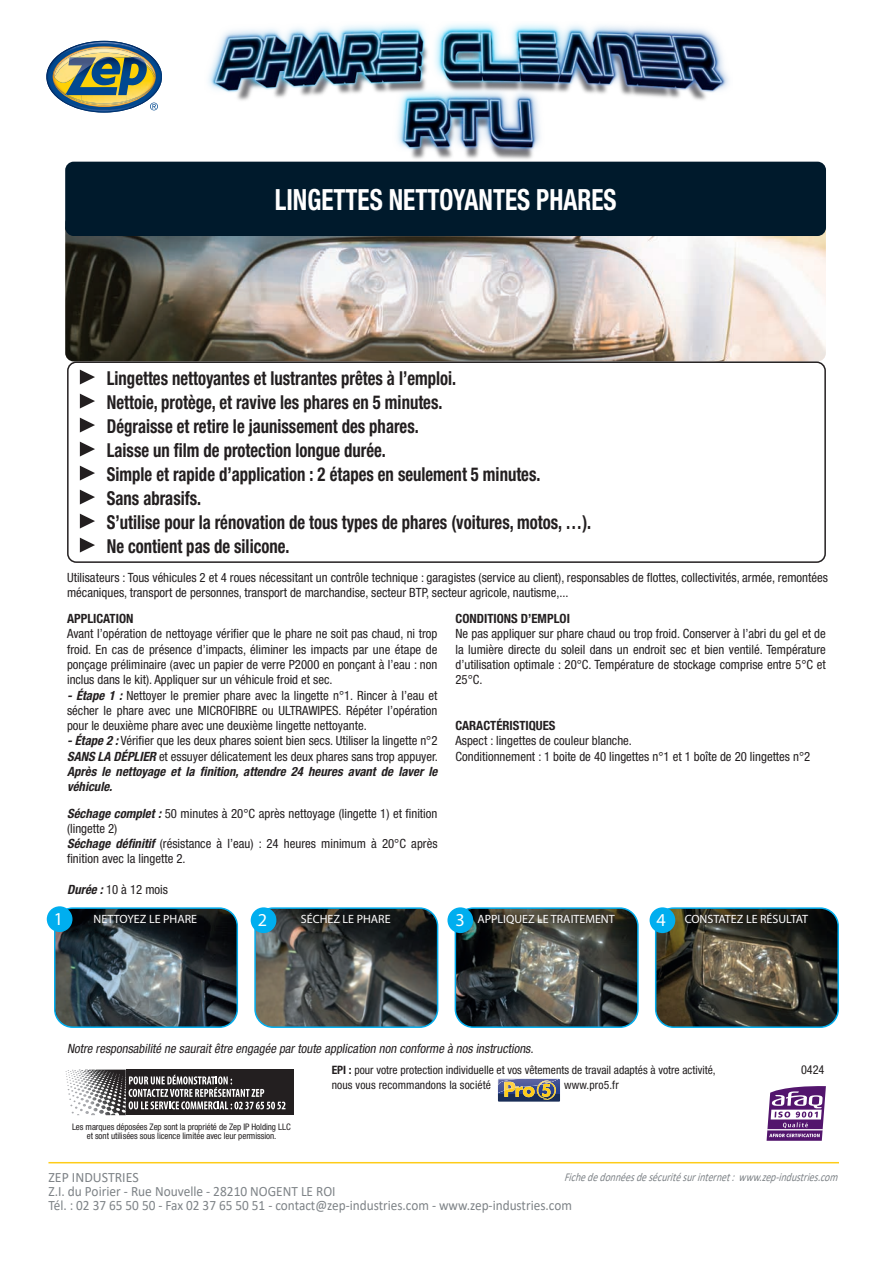
<style>
.page{position:relative;width:893px;height:1263px;background:#fff}
.page>*{position:absolute;margin:0;border:0;box-sizing:border-box;transform-origin:0 0}
.t1{font:700 condensed 29.25px "Helvetica Neue LT Std";color:#fff;scale:.86 1}
.t2{font:700 condensed 19.2px/24px "Helvetica Neue LT Std";color:#231f20;scale:.87 1}
.t3{font:18.15px "Myriad Pro";color:#fff}
.t4{font:14.25px/14.2px "Calibri";color:#7e8387}
.t5{font:condensed 12.75px/15.3px "Helvetica Neue LT Std";color:#231f20;text-align:justify}
.t6{font:italic condensed 12.75px "Helvetica Neue LT Std";color:#231f20}
.t7{font:700 condensed 12.75px "Helvetica Neue LT Std";color:#231f20}
.t8{font:condensed 12.3px "Helvetica Neue LT Std";color:#231f20}
.t9{font:12px "Myriad Pro";color:#fff}
.t10{font:italic 12px "Calibri";color:#7e8387;scale:.82 1}
.t11{font:condensed 11.55px/15px "Helvetica Neue LT Std";color:#231f20}
.t12{font:condensed 9px/9px "Helvetica Neue LT Std";letter-spacing:-.005em;color:#231f20;text-align:center}
.s1{font-weight:700;font-style:italic}
.s2{font-size:18.15px}
.s3{font-weight:700}
</style>
<div class="page">
<hr style="left:48px;top:1162px;width:791px;height:1px;background:#fecc18">
<svg style="left:150px;top:103px;width:8px;height:7px"></svg>
<img style="left:90px;top:41px;width:28px;height:1px">
<img style="left:46px;top:69px;width:2px;height:16px">
<img style="left:161px;top:70px;width:1px;height:13px">
<img style="left:79px;top:108px;width:50px;height:5px">
<img style="left:48px;top:61px;width:4px;height:31px">
<img style="left:80px;top:107px;width:48px;height:4px">
<img style="left:74px;top:42px;width:60px;height:4px">
<img style="left:52px;top:46px;width:104px;height:61px">
<img style="left:54px;top:77px;width:11px;height:6px">
<svg style="left:92px;top:46px;width:12px;height:1px"></svg>
<svg style="left:48px;top:65px;width:7px;height:13px"></svg>
<img style="left:54px;top:48px;width:99px;height:29px">
<img style="left:65px;top:54px;width:96px;height:42px">
<img style="left:257px;top:908px;width:181px;height:119px">
<div style="left:254px;top:907px;width:184px;height:121px;border:2px solid #00aeef;border-radius:18px"></div>
<img style="left:455px;top:910px;width:181px;height:117px">
<div style="left:455px;top:907px;width:184px;height:121px;border:2px solid #00aeef;border-radius:18px"></div>
<img style="left:656px;top:908px;width:182px;height:119px">
<div style="left:655px;top:907px;width:184px;height:121px;border:2px solid #00aeef;border-radius:18px"></div>
<img style="left:55px;top:910px;width:182px;height:117px">
<div style="left:54px;top:907px;width:184px;height:121px;border:2px solid #00aeef;border-radius:18px"></div>
<div style="left:91px;top:911px;width:109px;height:15px;background:#231f20;opacity:.75"></div>
<div style="left:299px;top:909px;width:95px;height:17px;background:#231f20;opacity:.75"></div>
<div style="left:475px;top:911px;width:143px;height:16px;background:#231f20;opacity:.75"></div>
<div style="left:681px;top:909px;width:130px;height:17px;background:#231f20;opacity:.75"></div>
<img style="left:65px;top:230px;width:761px;height:131px">
<div style="left:47px;top:906px;width:25px;height:26px;background:#00aeef;border-radius:50%"></div>
<div style="left:251px;top:907px;width:25px;height:26px;background:#00aeef;border-radius:50%"></div>
<div style="left:447px;top:907px;width:26px;height:26px;background:#00aeef;border-radius:50%"></div>
<div style="left:650px;top:907px;width:25px;height:26px;background:#00aeef;border-radius:50%"></div>
<svg style="left:766px;top:1086px;width:60px;height:55px"></svg>
<hr style="left:767px;top:1129px;width:56px;height:1px;background:#fff">
<div style="left:126px;top:1069px;width:167px;height:46px;background:#231f20"></div>
<svg style="left:79px;top:1069px;width:206px;height:46px"></svg>
<svg style="left:498px;top:1079px;width:62px;height:22px"></svg>
<img style="left:498px;top:1079px;width:28px;height:6px">
<div style="left:65px;top:162px;width:761px;height:74px;background:#001a2c;border-radius:9px"></div>
<div style="left:67px;top:361px;width:759px;height:202px;border:2px solid #231f20;border-radius:9px"></div>
<svg style="left:80px;top:370px;width:15px;height:14px"></svg>
<svg style="left:80px;top:394px;width:15px;height:14px"></svg>
<svg style="left:80px;top:418px;width:15px;height:14px"></svg>
<svg style="left:80px;top:442px;width:15px;height:14px"></svg>
<svg style="left:80px;top:466px;width:15px;height:14px"></svg>
<svg style="left:80px;top:490px;width:15px;height:14px"></svg>
<svg style="left:80px;top:514px;width:15px;height:14px"></svg>
<svg style="left:80px;top:538px;width:15px;height:14px"></svg>
<img style="left:205px;top:24px;width:528px;height:138px">
<h1 class="t1" style="left:275px;top:182px;width:399px">LINGETTES NETTOYANTES PHARES</h1>
<p class="t2" style="left:107px;top:365px;width:558px">Lingettes nettoyantes et lustrantes prêtes à l’emploi.<br>Nettoie, protège, et ravive les phares en 5 minutes.<br>Dégraisse et retire le jaunissement des phares.<br>Laisse un film de protection longue durée.<br>Simple et rapide d’application : 2 étapes en seulement 5 minutes.<br>Sans abrasifs.<br>S’utilise pour la rénovation de tous types de phares (voitures, motos, …).<br>Ne contient pas de silicone.</p>
<p class="t5" style="left:67px;top:569px;width:762px">Utilisateurs : Tous véhicules 2 et 4 roues nécessitant un contrôle technique : garagistes (service au client), responsables de flottes, collectivités, armée, remontées mécaniques, transport de personnes, transport de marchandise, secteur BTP, secteur agricole, nautisme,...</p>
<p class="t7" style="left:67px;top:611px;width:68px">APPLICATION</p>
<p class="t5" style="left:67px;top:626px;width:372px">Avant l’opération de nettoyage vérifier que le phare ne soit pas chaud, ni trop froid. En cas de présence d’impacts, éliminer les impacts par une étape de ponçage préliminaire (avec un papier de verre P2000 en ponçant à l’eau : non inclus dans le kit). Appliquer sur un véhicule froid et sec.</p>
<p class="t5" style="left:67px;top:687px;width:372px"><span class="s1">- Étape 1 :</span> Nettoyer le premier phare avec la lingette n°1. Rincer à l’eau et sécher le phare avec une MICROFIBRE ou ULTRAWIPES. Répéter l’opération pour le deuxième phare avec une deuxième lingette nettoyante.</p>
<p class="t5" style="left:67px;top:733px;width:372px"><span class="s1">- Étape 2 :</span> Vérifier que les deux phares soient bien secs. Utiliser la lingette n°2<br><span class="s1">SANS LA DÉPLIER</span> et essuyer délicatement les deux phares sans trop appuyer.<br><span class="s1">Après le nettoyage et la finition, attendre 24 heures avant de laver le véhicule.</span></p>
<p class="t5" style="left:67px;top:805px;width:372px;text-align:left"><span class="s1">Séchage complet :</span> 50 minutes à 20°C après nettoyage (lingette 1) et finition (lingette 2)<br><span class="s1">Séchage définitif</span> (résistance à l’eau) : 24 heures minimum à 20°C après finition avec la lingette 2.</p>
<p class="t5" style="left:67px;top:882px;width:102px"><span class="s1">Durée :</span> 10 à 12 mois</p>
<p class="t7" style="left:455px;top:611px;width:116px">CONDITIONS D’EMPLOI</p>
<p class="t5" style="left:455px;top:626px;width:372px">Ne pas appliquer sur phare chaud ou trop froid. Conserver à l’abri du gel et de la lumière directe du soleil dans un endroit sec et bien ventilé. Température d’utilisation optimale : 20°C. Température de stockage comprise entre 5°C et 25°C.</p>
<p class="t7" style="left:455px;top:718px;width:102px">CARACTÉRISTIQUES</p>
<p class="t5" style="left:455px;top:733px;width:356px">Aspect : lingettes de couleur blanche.<br>Conditionnement : 1 boite de 40 lingettes n°1 et 1 boîte de 20 lingettes n°2</p>
<h3 class="t3" style="left:54px;top:907px;width:11px">1</h3>
<p class="t9" style="left:94px;top:911px;width:105px">NETTOYEZ LE PHARE</p>
<h3 class="t3" style="left:258px;top:909px;width:11px">2</h3>
<p class="t9" style="left:301px;top:911px;width:91px">SÉCHEZ LE PHARE</p>
<p class="t9" style="left:456px;top:911px;width:161px"><span class="s2">3</span> APPLIQUEZ LE TRAITEMENT</p>
<p class="t9" style="left:657px;top:911px;width:153px"><span class="s2">4</span> CONSTATEZ LE RÉSULTAT</p>
<p class="t6" style="left:67px;top:1041px;width:470px">Notre responsabilité ne sauraitêtre engagée partoute application non conforme à nos instructions.</p>
<p class="t12" style="left:72px;top:1122px;width:220px">Les marques déposées Zep sont la propriété de Zep IP Holding LLC et sont utilisées sous licence limitée avec leur permission.</p>
<p class="t11" style="left:332px;top:1063px;width:385px"><span class="s3">EPI :</span> pour votre protection individuelle et vos vêtements de travail adaptés à votre activité, nous vous recommandons la société</p>
<p class="t11" style="left:564px;top:1078px;width:56px">www.pro5.fr</p>
<p class="t8" style="left:801px;top:1062px;width:25px">0424</p>
<p class="t10" style="left:564px;top:1168px;width:340px">Fichededonnéesdesécuritésurinternet:www.zep-industries.com</p>
<p class="t4" style="left:48px;top:1169px;width:525px">ZEP INDUSTRIES<br>Z.I. du Poirier - Rue Nouvelle - 28210 NOGENT LE ROI<br>Tél. : 02 37 65 50 50 - Fax 02 37 65 50 51 - contact@zep-industries.com - www.zep-industries.com</p>
</div>
